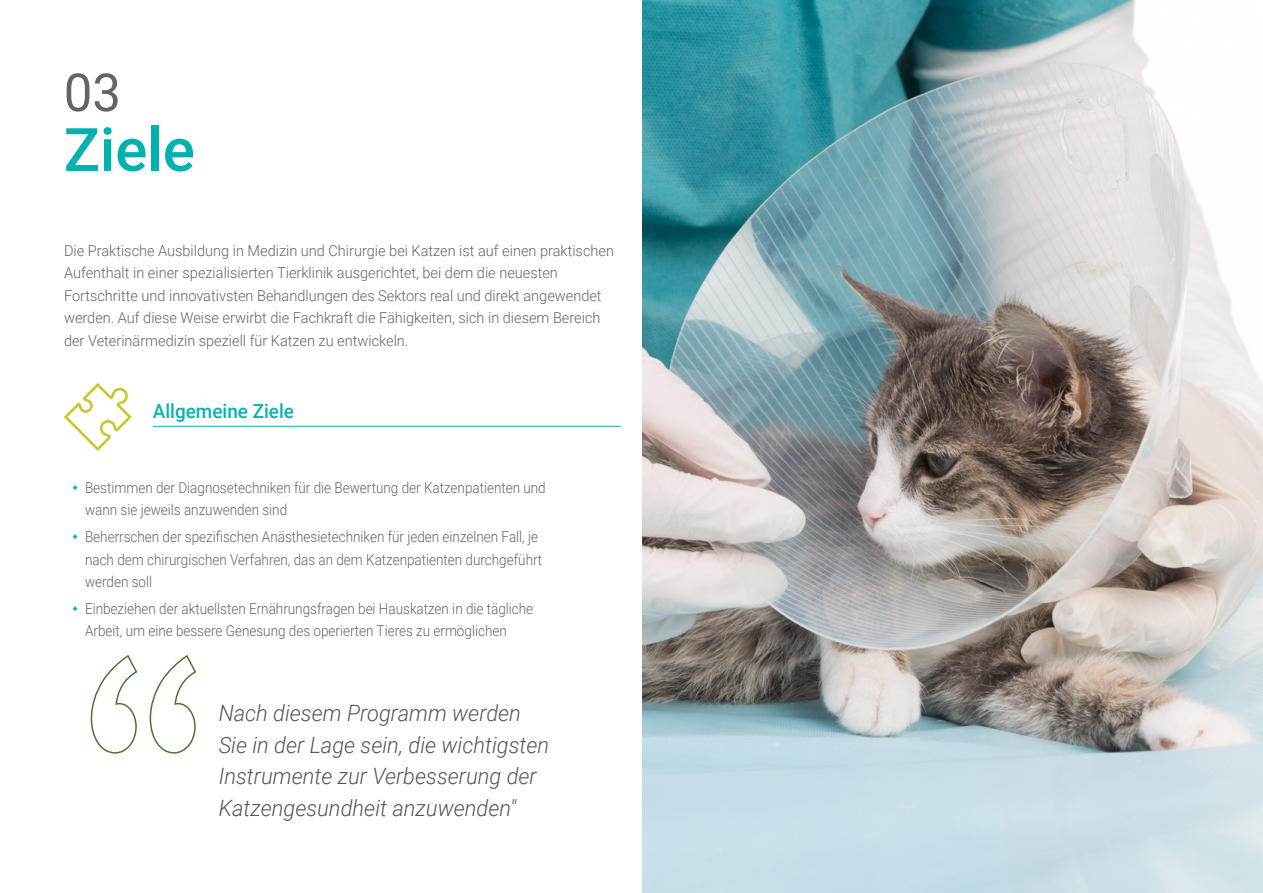
<style>
.page{position:relative;width:1263px;height:893px;background:#fff}
.page>*{position:absolute;margin:0;border:0;box-sizing:border-box;transform-origin:0 0}
.t1{font:500 60px "Roboto";color:#00b2af}
.t2{font:52.5px "Roboto";color:#61646a}
.t3{font:italic 300 22.5px/31.5px "Roboto";color:#52555b}
.t4{font:500 19.5px "Roboto";color:#09b2af}
.t5{font:300 15px/22.5px "Roboto";color:#61646a;scale:.9 1}
.t6{font:300 15px/22.5px "Roboto";color:#61646a}
</style>
<div class="page">
<img style="left:642px;top:0;width:621px;height:893px">
<hr style="left:153px;top:426px;width:468px;height:1px;background:#09b2af">
<svg style="left:64px;top:383px;width:68px;height:68px"></svg>
<svg style="left:90px;top:655px;width:106px;height:99px"></svg>
<h2 class="t2" style="left:64px;top:56px;width:59px">03</h2>
<h1 class="t1" style="left:64px;top:108px;width:133px">Ziele</h1>
<p class="t6" style="left:64px;top:239px;width:551px">Die Praktische Ausbildung in Medizin und Chirurgie bei Katzen ist auf einen praktischen Aufenthalt in einer spezialisierten Tierklinik ausgerichtet, bei dem die neuesten Fortschritte und innovativsten Behandlungen des Sektors real und direkt angewendet werden. Auf diese Weise erwirbt die Fachkraft die Fähigkeiten, sich in diesem Bereich der Veterinärmedizin speziell für Katzen zu entwickeln.</p>
<h3 class="t4" style="left:153px;top:397px;width:143px">Allgemeine Ziele</h3>
<p class="t5" style="left:85px;top:476px;width:513px">Bestimmen der Diagnosetechniken für die Bewertung der Katzenpatienten und wann sie jeweils anzuwenden sind</p>
<p class="t5" style="left:85px;top:525px;width:509px">Beherrschen der spezifischen Anästhesietechniken für jeden einzelnen Fall, je nach dem chirurgischen Verfahren, das an dem Katzenpatienten durchgeführt werden soll</p>
<p class="t5" style="left:85px;top:597px;width:499px">Einbeziehen der aktuellsten Ernährungsfragen bei Hauskatzen in die tägliche<br>Arbeit, um eine bessere Genesung des operierten Tieres zu ermöglichen</p>
<h3 class="t3" style="left:219px;top:697px;width:332px">Nach diesem Programm werden<br>Sie in der Lage sein, die wichtigsten<br>Instrumente zur Verbesserung der<br>Katzengesundheit anzuwenden"</h3>
</div>
